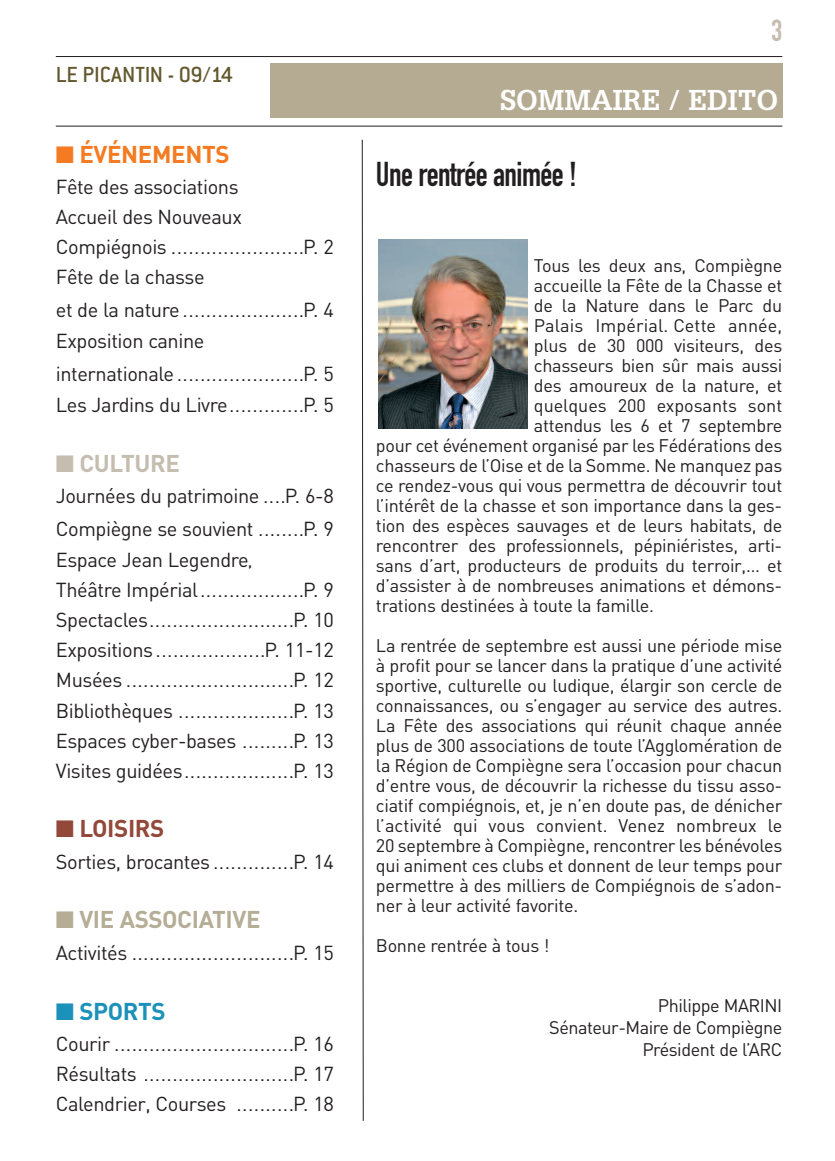
<style>
.page{position:relative;width:835px;height:1161px;background:#fff}
.page>*{position:absolute;margin:0;border:0;box-sizing:border-box;transform-origin:0 0}
.t1{font:34px "DIN Engschrift";letter-spacing:-.02em;color:#231f20;scale:.95 1}
.t2{font:30px "DIN Engschrift";color:#c5bdb0}
.t3{font:700 28px "Glypha";color:#fff}
.t4{font:500 24px "Conduit ITC";letter-spacing:-.01em;color:#62572d}
.t5{font:700 24px "DIN";letter-spacing:-.015em;color:#b5ad96}
.t6{font:700 24px "DIN";letter-spacing:-.015em;color:#f47b21}
.t7{font:700 24px "DIN";letter-spacing:-.015em;color:#c5bdb0}
.t8{font:700 24px "DIN";letter-spacing:-.015em;color:#92493a}
.t9{font:700 24px "DIN";letter-spacing:-.015em;color:#1c91b9}
.t10{font:20px/31.4px "DIN";letter-spacing:-.02em;color:#231f20}
.t11{font:18px/20px "DIN";letter-spacing:-.015em;color:#231f20;text-align:justify}
.t12{font:18px "DIN";letter-spacing:.005em;color:#231f20}
.t13{font:700 12px "DIN";color:#231f20}
.s1{font-weight:400;font-size:20px}
.s2{font-weight:700;font-size:12px}
</style>
<div class="page">
<hr style="left:56px;top:56px;width:725px;height:1px;background:#231f20">
<hr style="left:56px;top:126px;width:725px;height:1px;background:#231f20">
<div style="left:269px;top:64px;width:512px;height:54px;background:#b4ab92"></div>
<svg style="left:361px;top:139px;width:3px;height:982px"></svg>
<img style="left:378px;top:239px;width:149px;height:190px">
<p class="t4" style="left:56px;top:67px;width:178px">LE PICANTIN - 09/14</p>
<p class="t6" style="left:56px;top:141px;width:175px">■ ÉVÉNEMENTS</p>
<p class="t10" style="left:56px;top:172px;width:187px;line-height:30px">Fête des associations<br>Accueil des Nouveaux</p>
<p class="t13" style="left:56px;top:243px;width:279px"><span class="s1">Compiégnois</span> . . . . . . . . . . . . . . . . . . . . . . .<span class="s1">P. 2</span></p>
<p class="t10" style="left:56px;top:261px;width:150px">Fête de la chasse</p>
<p class="t13" style="left:56px;top:306px;width:279px"><span class="s1">et de la nature</span> . . . . . . . . . . . . . . . . . . . . .<span class="s1">P. 4</span></p>
<p class="t10" style="left:56px;top:325px;width:150px">Exposition canine</p>
<p class="t13" style="left:56px;top:370px;width:279px"><span class="s1">internationale</span> . . . . . . . . . . . . . . . . . . . . . .<span class="s1">P. 5</span></p>
<p class="t10" style="left:56px;top:389px;width:279px">Les Jardins du Livre <span class="s2">. . . . . . . . . . . . .</span>P. 5</p>
<p class="t7" style="left:56px;top:450px;width:125px">■ CULTURE</p>
<p class="t10" style="left:56px;top:481px;width:279px">Journées du patrimoine <span class="s2">. . . .</span>P. 6-8<br>Compiègne se souvient <span class="s2">. . . . . . . .</span>P. 9<br>Espace Jean Legendre<span class="s2">,<br></span>Théâtre Impérial <span class="s2">. . . . . . . . . . . . . . . . . .</span>P. 9</p>
<p class="t13" style="left:56px;top:616px;width:279px"><span class="s1">Spectacles</span> . . . . . . . . . . . . . . . . . . . . . . . . .<span class="s1">P. 10</span></p>
<p class="t13" style="left:56px;top:646px;width:279px"><span class="s1">Expositions</span> . . . . . . . . . . . . . . . . . . .<span class="s1">P. 11-12</span></p>
<p class="t13" style="left:56px;top:676px;width:279px"><span class="s1">Musées</span> . . . . . . . . . . . . . . . . . . . . . . . . . . . . .<span class="s1">P. 12</span></p>
<p class="t13" style="left:56px;top:706px;width:279px"><span class="s1">Bibliothèques</span> . . . . . . . . . . . . . . . . . . . .<span class="s1">P. 13</span></p>
<p class="t10" style="left:56px;top:725px;width:279px">Espaces cyber-bases <span class="s2">. . . . . . . . .</span>P. 13</p>
<p class="t13" style="left:56px;top:766px;width:279px"><span class="s1">Visites guidées</span> . . . . . . . . . . . . . . . . . . .<span class="s1">P. 13</span></p>
<p class="t8" style="left:56px;top:815px;width:110px">■ LOISIRS</p>
<p class="t10" style="left:56px;top:846px;width:279px">Sorties, brocantes <span class="s2">. . . . . . . . . . . . . .</span>P. 14</p>
<p class="t5" style="left:56px;top:906px;width:206px">■ VIE ASSOCIATIVE</p>
<p class="t13" style="left:56px;top:948px;width:279px"><span class="s1">Activités</span> . . . . . . . . . . . . . . . . . . . . . . . . . . . .<span class="s1">P. 15</span></p>
<p class="t9" style="left:56px;top:997px;width:111px">■ SPORTS</p>
<p class="t13" style="left:56px;top:1039px;width:279px"><span class="s1">Courir</span> . . . . . . . . . . . . . . . . . . . . . . . . . . . . . . .<span class="s1">P. 16</span></p>
<p class="t13" style="left:56px;top:1069px;width:279px"><span class="s1">Résultats</span> . . . . . . . . . . . . . . . . . . . . . . . . . .<span class="s1">P. 17</span></p>
<p class="t10" style="left:56px;top:1088px;width:279px">Calendrier, Courses <span class="s2">. . . . . . . . . .</span>P. 18</p>
<p class="t2" style="left:770px;top:19px;width:13px">3</p>
<p class="t3" style="left:500px;top:84px;width:279px">SOMMAIRE / EDITO</p>
<p class="t1" style="left:376px;top:162px;width:213px">Une rentrée animée !</p>
<p class="t11" style="left:533px;top:255px;width:250px">Tous les deux ans, Compiègne</p>
<p class="t11" style="left:533px;top:275px;width:250px">accueille la Fête de la Chasse et</p>
<p class="t11" style="left:533px;top:295px;width:250px">de la Nature dans le Parc du</p>
<p class="t12" style="left:533px;top:315px;width:250px">Palais Impérial. Cette année,</p>
<p class="t11" style="left:533px;top:335px;width:250px">plus de 30 000 visiteurs, des</p>
<p class="t11" style="left:533px;top:355px;width:250px">chasseurs bien sûr mais aussi</p>
<p class="t11" style="left:533px;top:375px;width:250px">des amoureux de la nature, et</p>
<p class="t11" style="left:533px;top:395px;width:250px">quelques 200 exposants sont</p>
<p class="t11" style="left:533px;top:415px;width:250px">attendus les 6 et 7 septembre</p>
<p class="t11" style="left:376px;top:435px;width:407px">pour cet événement organisé par les Fédérations des</p>
<p class="t11" style="left:376px;top:455px;width:407px">chasseurs de l’Oise et de la Somme. Ne manquez pas</p>
<p class="t11" style="left:376px;top:475px;width:407px">ce rendez-vous qui vous permettra de découvrir tout</p>
<p class="t11" style="left:376px;top:495px;width:407px">l’intérêt de la chasse et son importance dans la ges-</p>
<p class="t11" style="left:376px;top:515px;width:407px">tion des espèces sauvages et de leurs habitats, de</p>
<p class="t11" style="left:376px;top:535px;width:407px">rencontrer des professionnels, pépiniéristes, arti-</p>
<p class="t11" style="left:376px;top:555px;width:407px">sans d’art, producteurs de produits du terroir,... et</p>
<p class="t11" style="left:376px;top:575px;width:407px">d’assister à de nombreuses animations et démons-</p>
<p class="t11" style="left:376px;top:595px;width:279px">trations destinées à toute la famille.</p>
<p class="t11" style="left:376px;top:635px;width:407px">La rentrée de septembre est aussi une période mise à profit pour se lancer dans la pratique d’une activité sportive, culturelle ou ludique, élargir son cercle de connaissances, ou s’engager au service des autres.<br>La Fête des associations qui réunit chaque année plus de 300 associations de toute l’Agglomération de la Région de Compiègne sera l’occasion pour chacun d’entre vous, de découvrir la richesse du tissu asso&shy;ciatif compiégnois, et, je n’en doute pas, de dénicher l’activité qui vous convient. Venez nombreux le 20 septembre à Compiègne, rencontrer les bénévoles qui animent ces clubs et donnent de leur temps pour permettre à des milliers de Compiégnois de s’adon&shy;ner à leur activité favorite.</p>
<p class="t11" style="left:376px;top:935px;width:175px">Bonne rentrée à tous !</p>
<p class="t11" style="left:549px;top:994px;width:234px;line-height:22px;text-align:right">Philippe MARINI<br>Sénateur-Maire de Compiègne<br>Président de l’ARC</p>
</div>
